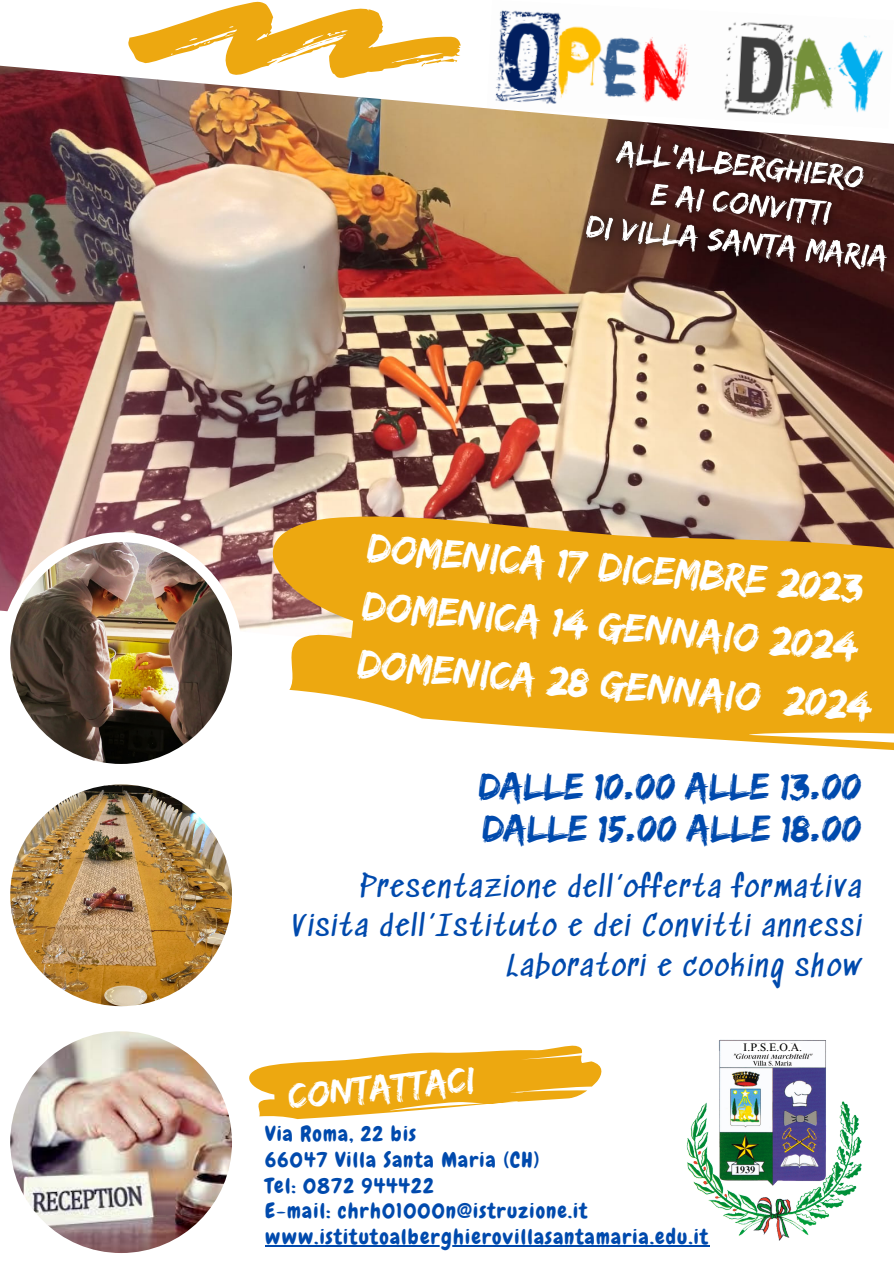
<style>
.page{position:relative;width:894px;height:1264px;background:#fff}
.page>*{position:absolute;margin:0;border:0;box-sizing:border-box;transform-origin:0 0}
.t1{font:42.6px "Edo";color:#fff}
.t2{font:39.3px "Edo";color:#004aad}
.t3{font:37.5px "Edo";color:#fff}
.t4{font:28.5px "Sedgwick Ave";letter-spacing:.07em;color:#004aad}
.t5{font:21px "Chewy";letter-spacing:.06em;color:#004aad}
.t6{font:10.95px "Times NRMT Pro";color:#000}
</style>
<div class="page">
<img style="left:0;top:65px;width:893px;height:566px">
<img style="left:10px;top:784px;width:222px;height:222px;border-radius:50%">
<img style="left:10px;top:1031px;width:222px;height:221px;border-radius:50%">
<div style="left:0;top:532px;width:242px;height:242px;background:#fff;border-radius:50%"></div>
<img style="left:10px;top:542px;width:222px;height:222px;border-radius:50%">
<svg style="left:249px;top:1045px;width:353px;height:74px"></svg>
<svg style="left:251px;top:434px;width:642px;height:316px;background:#ddaa4d"></svg>
<img style="left:686px;top:1039px;width:176px;height:201px">
<img style="left:486px;top:10px;width:407px;height:118px">
<svg style="left:128px;top:1px;width:332px;height:79px"></svg>
<hr style="left:265px;top:1245px;width:444px;height:1px;background:#004aad">
<img style="left:568px;top:120px;width:325px;height:172px">
<svg style="left:740px;top:1041px;width:61px;height:14px"></svg>
<p class="t1" style="left:370px;top:521px;width:498px;rotate:5deg">DOMENICA 17 DICEMBRE 2023</p>
<p class="t1" style="left:365px;top:579px;width:497px;rotate:5deg">DOMENICA 14 GENNAIO 2024</p>
<p class="t1" style="left:360px;top:637px;width:516px;rotate:5deg">DOMENICA 28 GENNAIO 2024</p>
<p class="t2" style="left:478px;top:763px;width:384px">DALLE 10.00 ALLE 13.00</p>
<p class="t2" style="left:482px;top:805px;width:380px">DALLE 15.00 ALLE 18.00</p>
<p class="t4" style="left:360px;top:871px;width:502px">Presentazione dell’offerta formativa</p>
<p class="t4" style="left:292px;top:910px;width:570px">Visita dell’Istituto e dei Convitti annessi</p>
<p class="t4" style="left:506px;top:950px;width:356px">Laboratori e cooking show</p>
<p class="t3" style="left:286px;top:1073px;width:189px;rotate:-5deg">CONTATTACI</p>
<p class="t5" style="left:265px;top:1120px;width:152px">Via Roma, 22 bis</p>
<p class="t5" style="left:265px;top:1145px;width:276px">66047 Villa Santa Maria (CH)</p>
<p class="t5" style="left:265px;top:1171px;width:170px">Tel: 0872 944422</p>
<p class="t5" style="left:265px;top:1197px;width:323px">E-mail: chrh01000n@istruzione.it</p>
<p class="t5" style="left:265px;top:1223px;width:444px">www.istitutoalberghierovillasantamaria.edu.it</p>
<p class="t6" style="left:743px;top:1042px;width:60px">I.P.S.E.O.A.</p>
</div>
